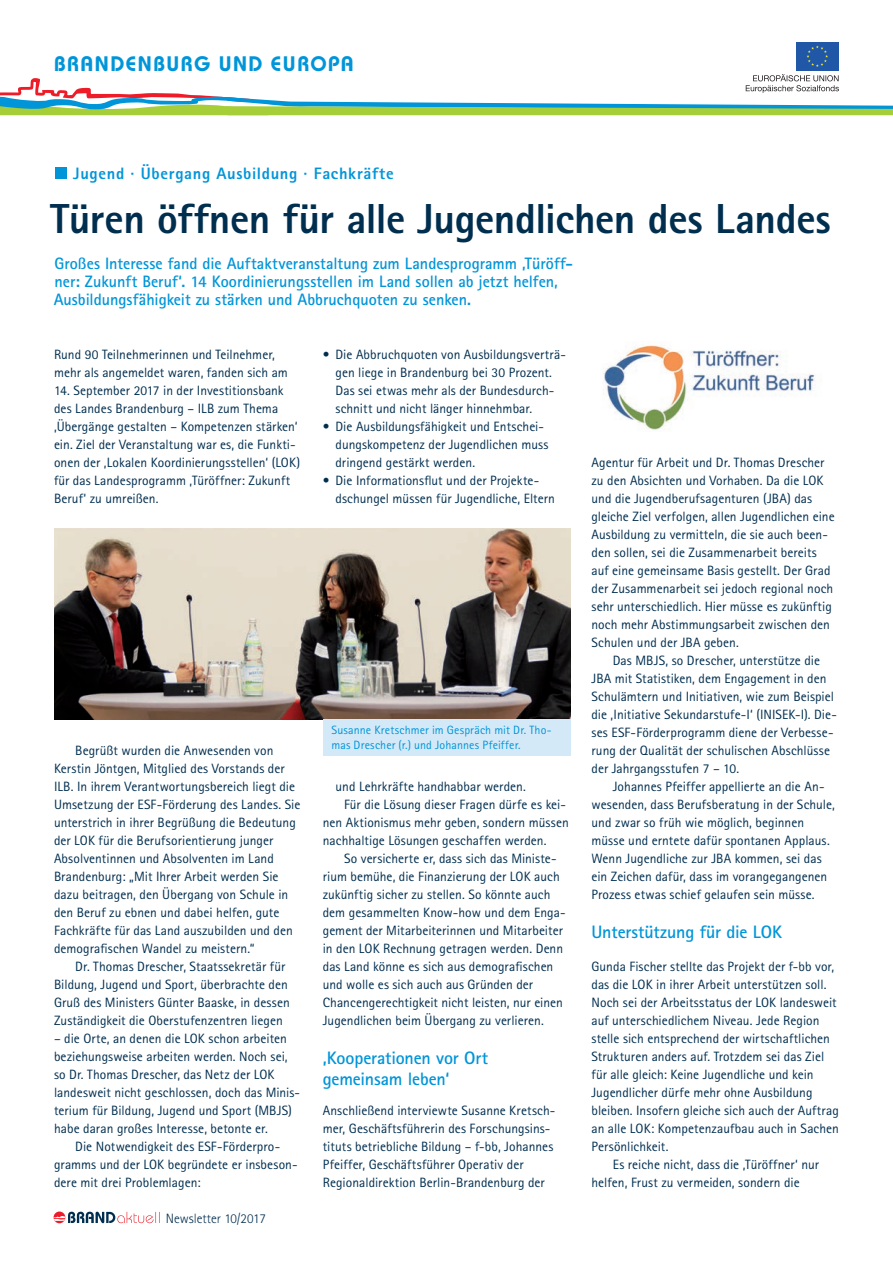
<style>
.page{position:relative;width:893px;height:1263px;background:#fff}
.page>*{position:absolute;margin:0;border:0;box-sizing:border-box;transform-origin:0 0}
.t1{font:800 42px "Agfa Rotis Sans Serif";letter-spacing:-.01em;color:#002e4f}
.t2{font:600 21px "Bauhaus";letter-spacing:.07em;color:#0095d9}
.t3{font:700 18px/21px "Agfa Rotis Sans Serif";letter-spacing:-.01em;color:#0095d9}
.t4{font:700 16.5px/18px "Agfa Rotis Sans Serif";color:#0095d9}
.t5{font:800 16.5px "Agfa Rotis Sans Serif";letter-spacing:.04em;color:#0095d9}
.t6{font:13.5px/18px "Agfa Rotis Sans Serif";letter-spacing:.005em;color:#002e4f}
.t7{font:300 13.5px "Agfa Rotis Sans Serif";color:#002e4f}
.t8{font:12px/15px "Agfa Rotis Sans Serif";letter-spacing:.01em;color:#0095d9}
</style>
<div class="page">
<div style="left:796px;top:42px;width:43px;height:29px;background:#2058a7"></div>
<svg style="left:807px;top:46px;width:21px;height:21px"></svg>
<svg style="left:0;top:74px;width:893px;height:41px"></svg>
<svg style="left:54px;top:1212px;width:106px;height:11px"></svg>
<div style="left:56px;top:168px;width:11px;height:11px;background:#0095d9"></div>
<img style="left:603px;top:345px;width:212px;height:85px">
<img style="left:54px;top:528px;width:517px;height:191px">
<div style="left:323px;top:719px;width:248px;height:36px;background:#d4e9f7"></div>
<h2 class="t2" style="left:54px;top:51px;width:301px">BRANDENBURG UND EUROPA</h2>
<p class="t5" style="left:73px;top:163px;width:322px">Jugend · Übergang Ausbildung · Fachkräfte</p>
<h1 class="t1" style="left:50px;top:192px;width:782px">Türen öffnen für alle Jugendlichen des Landes</h1>
<p class="t4" style="left:54px;top:254px;width:521px">Großes Interesse fand die Auftaktveranstaltung zum Landesprogramm ‚Türöff&shy;ner: Zukunft Beruf‘. 14 Koordinierungsstellen im Land sollen ab jetzt helfen,<br>Ausbildungsfähigkeit zu stärken und Abbruchquoten zu senken.</p>
<p class="t6" style="left:54px;top:345px;width:235px">Rund 90 Teilnehmerinnen und Teilnehmer, mehr als angemeldet waren, fanden sich am</p>
<p class="t6" style="left:54px;top:381px;width:248px">14. September 2017 in der Investitionsbank des Landes Brandenburg – ILB zum Thema ‚Übergänge gestalten – Kompetenzen stärken‘ ein. Ziel der Veranstaltung war es, die Funkti&shy;onen der ‚Lokalen Koordinierungsstellen‘ (LOK) für das Landesprogramm ‚Türöffner: Zukunft Beruf‘ zu umreißen.</p>
<p class="t6" style="left:336px;top:345px;width:232px;text-indent:-13px">• Die Abbruchquoten von Ausbildungsverträ&shy;gen liege in Brandenburg bei 30 Prozent.<br>Das sei etwas mehr als der Bundesdurch&shy;schnitt und nicht länger hinnehmbar.</p>
<p class="t6" style="left:336px;top:417px;width:214px;text-indent:-13px">• Die Ausbildungsfähigkeit und Entschei&shy;dungskompetenz der Jugendlichen muss dringend gestärkt werden.</p>
<p class="t6" style="left:336px;top:471px;width:221px;text-indent:-13px">• Die Informationsflut und der Projekte&shy;dschungel müssen für Jugendliche, Eltern</p>
<p class="t6" style="left:54px;top:741px;width:248px;text-indent:21px">Begrüßt wurden die Anwesenden von Kerstin Jöntgen, Mitglied des Vorstands der ILB. In ihrem Verantwortungsbereich liegt die Umsetzung der ESF-Förderung des Landes. Sie unterstrich in ihrer Begrüßung die Bedeutung der LOK für die Berufsorientierung junger Absolventinnen und Absolventen im Land Brandenburg: „Mit Ihrer Arbeit werden Sie dazu beitragen, den Übergang von Schule in den Beruf zu ebnen und dabei helfen, gute Fachkräfte für das Land auszubilden und den demografischen Wandel zu meistern.“</p>
<p class="t6" style="left:54px;top:957px;width:237px;text-indent:21px">Dr. Thomas Drescher, Staatssekretär für Bildung, Jugend und Sport, überbrachte den Gruß des Ministers Günter Baaske, in dessen Zuständigkeit die Oberstufenzentren liegen</p>
<p class="t6" style="left:54px;top:1029px;width:248px">– die Orte, an denen die LOK schon arbeiten beziehungsweise arbeiten werden. Noch sei, so Dr. Thomas Drescher, das Netz der LOK landesweit nicht geschlossen, doch das Minis&shy;terium für Bildung, Jugend und Sport (MBJS) habe daran großes Interesse, betonte er.</p>
<p class="t6" style="left:54px;top:1137px;width:245px;text-indent:21px">Die Notwendigkeit des ESF-Förderpro&shy;gramms und der LOK begründete er insbeson&shy;dere mit drei Problemlagen:</p>
<p class="t7" style="left:166px;top:1211px;width:102px">Newsletter 10/2017</p>
<p class="t8" style="left:331px;top:723px;width:222px">Susanne Kretschmer im Gespräch mit Dr. Tho&shy;mas Drescher (r.) und Johannes Pfeiffer.</p>
<p class="t6" style="left:336px;top:777px;width:192px">und Lehrkräfte handhabbar werden.</p>
<p class="t6" style="left:344px;top:795px;width:223px">Für die Lösung dieser Fragen dürfe es kei-</p>
<p class="t6" style="left:323px;top:813px;width:248px">nen Aktionismus mehr geben, sondern müssen</p>
<p class="t6" style="left:323px;top:831px;width:225px">nachhaltige Lösungen geschaffen werden.</p>
<p class="t6" style="left:344px;top:849px;width:214px">So versicherte er, dass sich das Ministe-</p>
<p class="t6" style="left:323px;top:867px;width:239px">rium bemühe, die Finanzierung der LOK auch</p>
<p class="t6" style="left:323px;top:885px;width:229px">zukünftig sicher zu stellen. So könnte auch</p>
<p class="t6" style="left:323px;top:903px;width:244px">dem gesammelten Know-how und dem Enga-</p>
<p class="t6" style="left:323px;top:921px;width:242px">gement der Mitarbeiterinnen und Mitarbeiter</p>
<p class="t6" style="left:323px;top:939px;width:242px">in den LOK Rechnung getragen werden. Denn</p>
<p class="t6" style="left:323px;top:957px;width:232px">das Land könne es sich aus demografischen</p>
<p class="t6" style="left:323px;top:975px;width:212px">und wolle es sich auch aus Gründen der</p>
<p class="t6" style="left:323px;top:993px;width:242px">Chancengerechtigkeit nicht leisten, nur einen</p>
<p class="t6" style="left:323px;top:1011px;width:223px">Jugendlichen beim Übergang zu verlieren.</p>
<h3 class="t3" style="left:323px;top:1047px;width:167px">‚Kooperationen vor Ort gemeinsam leben‘</h3>
<p class="t6" style="left:323px;top:1101px;width:234px">Anschließend interviewte Susanne Kretsch&shy;mer, Geschäftsführerin des Forschungsins&shy;tituts betriebliche Bildung – f-bb, Johannes Pfeiffer, Geschäftsführer Operativ der Regionaldirektion Berlin-Brandenburg der</p>
<p class="t6" style="left:591px;top:453px;width:245px">Agentur für Arbeit und Dr. Thomas Drescher zu den Absichten und Vorhaben. Da die LOK und die Jugendberufsagenturen (JBA) das gleiche Ziel verfolgen, allen Jugendlichen eine Ausbildung zu vermitteln, die sie auch been&shy;den sollen, sei die Zusammenarbeit bereits auf eine gemeinsame Basis gestellt. Der Grad der Zusammenarbeit sei jedoch regional noch sehr unterschiedlich. Hier müsse es zukünftig noch mehr Abstimmungsarbeit zwischen den Schulen und der JBA geben.</p>
<p class="t6" style="left:591px;top:651px;width:247px;text-indent:21px">Das MBJS, so Drescher, unterstütze die JBA mit Statistiken, dem Engagement in den Schulämtern und Initiativen, wie zum Beispiel die ‚Initiative Sekundarstufe-I‘ (INISEK-I). Die&shy;ses ESF-Förderprogramm diene der Verbesse&shy;rung der Qualität der schulischen Abschlüsse der Jahrgangsstufen 7 – 10.</p>
<p class="t6" style="left:591px;top:777px;width:245px;text-indent:21px">Johannes Pfeiffer appellierte an die An&shy;wesenden, dass Berufsberatung in der Schule, und zwar so früh wie möglich, beginnen müsse und erntete dafür spontanen Applaus.<br>Wenn Jugendliche zur JBA kommen, sei das ein Zeichen dafür, dass im vorangegangenen Prozess etwas schief gelaufen sein müsse.</p>
<h3 class="t3" style="left:591px;top:921px;width:192px">Unterstützung für die LOK</h3>
<p class="t6" style="left:591px;top:957px;width:249px">Gunda Fischer stellte das Projekt der f-bb vor, das die LOK in ihrer Arbeit unterstützen soll.<br>Noch sei der Arbeitsstatus der LOK landesweit auf unterschiedlichem Niveau. Jede Region stelle sich entsprechend der wirtschaftlichen Strukturen anders auf. Trotzdem sei das Ziel für alle gleich: Keine Jugendliche und kein Jugendlicher dürfe mehr ohne Ausbildung bleiben. Insofern gleiche sich auch der Auftrag an alle LOK: Kompetenzaufbau auch in Sachen Persönlichkeit.</p>
<p class="t6" style="left:591px;top:1155px;width:229px;text-indent:21px">Es reiche nicht, dass die ‚Türöffner‘ nur helfen, Frust zu vermeiden, sondern die</p>
</div>
